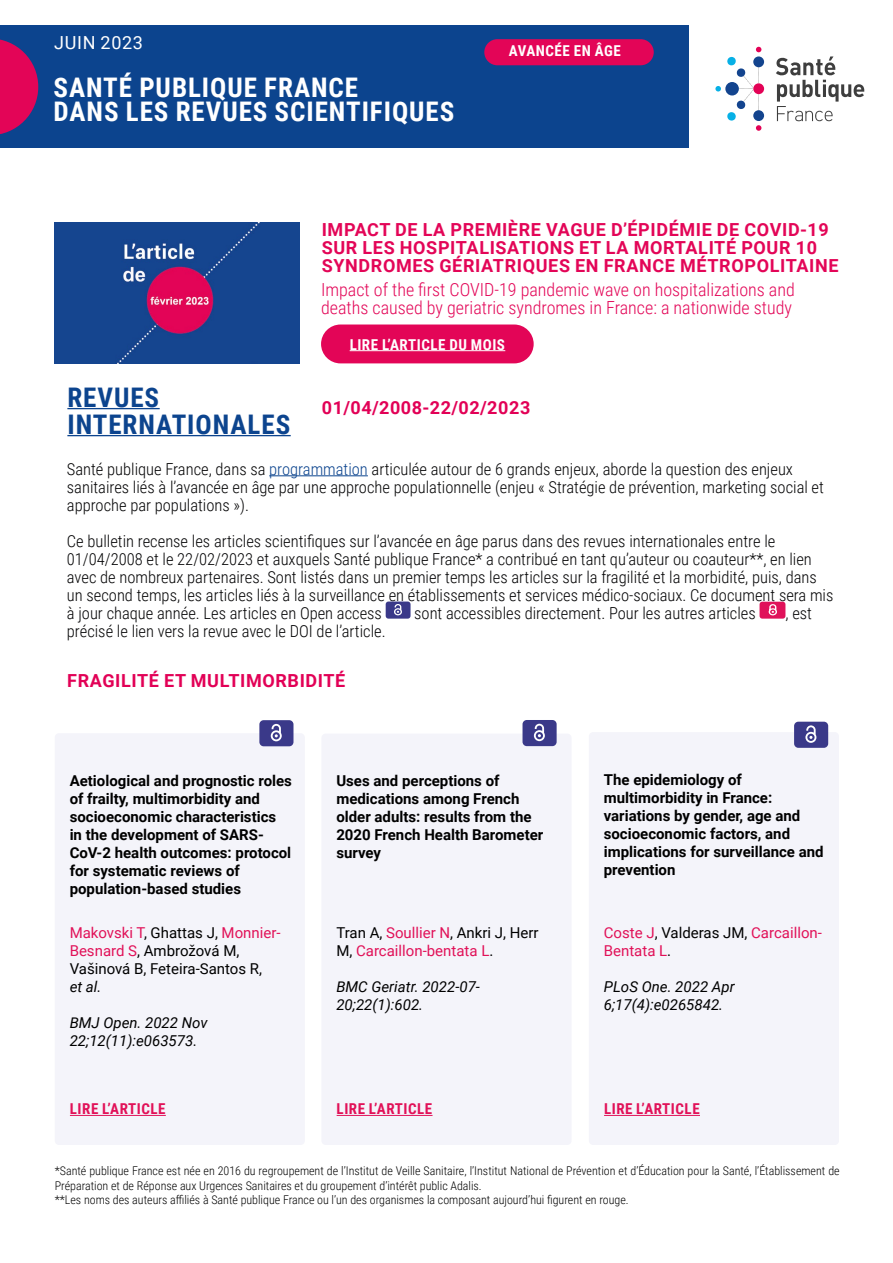
<style>
.page{position:relative;width:893px;height:1263px;background:#fff}
.page>*{position:absolute;margin:0;border:0;box-sizing:border-box;transform-origin:0 0}
.t1{font:700 27px/24px "Roboto Condensed";letter-spacing:.035em;color:#fff}
.t2{font:700 27px/27px "Roboto Condensed";letter-spacing:.035em;color:#0c448e}
.t3{font:700 18px/18px "Roboto";letter-spacing:.035em;color:#e30557}
.t4{font:300 18px/18px "Roboto Condensed";color:#e30557}
.t5{font:700 18px "Roboto";letter-spacing:.035em;color:#e20056}
.t6{font:18px "Roboto";letter-spacing:.035em;color:#fff}
.t7{font:300 16.5px/18px "Roboto Condensed";color:#020203}
.t8{font:700 15px/18px "Roboto";color:#000}
.t9{font:italic 15px/18px "Roboto";color:#000}
.t10{font:15px/18px "Roboto";color:#e11158}
.t11{font:15px/18px "Roboto";color:#000}
.t12{font:700 15px "Roboto Condensed";letter-spacing:.035em;color:#e11158}
.t13{font:700 15px "Roboto Condensed";letter-spacing:.035em;color:#fff}
.t14{font:300 12px/14.4px "Roboto Condensed";color:#000}
.s1{color:#0c448e}
.s2{color:#e11158}
.s3{color:#000}
</style>
<div class="page">
<svg style="left:725px;top:82px;width:14px;height:14px"></svg>
<div style="left:753px;top:110px;width:11px;height:11px;background:#13448e;border-radius:50%"></div>
<div style="left:753px;top:56px;width:11px;height:11px;background:#13448e;border-radius:50%"></div>
<div style="left:753px;top:83px;width:11px;height:11px;background:#e30256;border-radius:50%"></div>
<svg style="left:715px;top:86px;width:6px;height:6px"></svg>
<svg style="left:727px;top:47px;width:34px;height:84px"></svg>
<svg style="left:776px;top:56px;width:88px;height:65px"></svg>
<div style="left:0;top:25px;width:689px;height:123px;background:#0c448e"></div>
<svg style="left:0;top:39px;width:38px;height:95px"></svg>
<hr style="left:269px;top:475px;width:99px;height:1px;background:#0c448e">
<div style="left:386px;top:601px;width:25px;height:18px;background:#3a3989;border-radius:3px"></div>
<svg style="left:394px;top:604px;width:8px;height:11px"></svg>
<div style="left:759px;top:602px;width:26px;height:17px;background:#e0125a;border-radius:3px"></div>
<svg style="left:769px;top:604px;width:8px;height:11px"></svg>
<div style="left:321px;top:324px;width:213px;height:39px;background:#e30557;border-radius:19px"></div>
<hr style="left:350px;top:350px;width:155px;height:1px;background:#fff">
<hr style="left:67px;top:408px;width:93px;height:1px;background:#0c448e">
<hr style="left:67px;top:435px;width:224px;height:1px;background:#0c448e">
<div style="left:55px;top:733px;width:250px;height:412px;background:#f4f4fa;border-radius:4px"></div>
<div style="left:321px;top:734px;width:250px;height:411px;background:#f4f4fa;border-radius:4px"></div>
<div style="left:259px;top:720px;width:34px;height:26px;background:#3a3989;border-radius:4px"></div>
<svg style="left:271px;top:724px;width:11px;height:17px"></svg>
<hr style="left:70px;top:1115px;width:96px;height:1px;background:#e11158">
<hr style="left:337px;top:1115px;width:96px;height:1px;background:#e11158">
<div style="left:484px;top:39px;width:170px;height:26px;background:#e30557;border-radius:13px"></div>
<div style="left:522px;top:720px;width:35px;height:26px;background:#3a3989;border-radius:4px"></div>
<svg style="left:534px;top:724px;width:11px;height:17px"></svg>
<div style="left:589px;top:732px;width:250px;height:413px;background:#f4f4fa;border-radius:4px"></div>
<hr style="left:604px;top:1115px;width:96px;height:1px;background:#e11158">
<div style="left:794px;top:722px;width:34px;height:26px;background:#3a3989;border-radius:4px"></div>
<svg style="left:805px;top:725px;width:11px;height:18px"></svg>
<img style="left:54px;top:222px;width:246px;height:141px">
<p class="t6" style="left:54px;top:30px;width:90px">JUIN 2023</p>
<h1 class="t1" style="left:54px;top:75px;width:402px">SANTÉ PUBLIQUE FRANCE<br>DANS LES REVUES SCIENTIFIQUES</h1>
<p class="t13" style="left:509px;top:40px;width:114px">AVANCÉE EN ÂGE</p>
<p class="t3" style="left:322px;top:220px;width:518px">IMPACT DE LA PREMIÈRE VAGUE D’ÉPIDÉMIE DE COVID-19<br>SUR LES HOSPITALISATIONS ET LA MORTALITÉ POUR 10<br>SYNDROMES GÉRIATRIQUES EN FRANCE MÉTROPOLITAINE</p>
<p class="t4" style="left:321px;top:280px;width:475px">Impact of the first COVID-19 pandemic wave on hospitalizations and deaths caused by geriatric syndromes in France: a nationwide study</p>
<h1 class="t2" style="left:67px;top:382px;width:224px">REVUES<br>INTERNATIONALES</h1>
<p class="t13" style="left:350px;top:334px;width:157px">LIRE L’ARTICLE DU MOIS</p>
<p class="t5" style="left:322px;top:395px;width:210px">01/04/2008-22/02/2023</p>
<p class="t7" style="left:67px;top:459px;width:758px">Santé publique France, dans sa <span class="s1">programmation</span> articulée autour de 6 grands enjeux, aborde la question des enjeux sanitaires liés à l’avancée en âge par une approche populationnelle (enjeu « Stratégie de prévention, marketing social et approche par populations »).</p>
<p class="t7" style="left:67px;top:531px;width:768px">Ce bulletin recense les articles scientifiques sur l’avancée en âge parus dans des revues internationales entre le 01/04/2008 et le 22/02/2023 et auxquels Santé publique France* a contribué en tant qu’auteur ou coauteur**, en lien avec de nombreux partenaires. Sont listés dans un premier temps les articles sur la fragilité et la morbidité, puis, dans un second temps, les articles liés à la surveillance en établissements et services médico-sociaux. Ce document sera mis à jour chaque année. Les articles en Open access</p>
<p class="t7" style="left:414px;top:603px;width:343px">sont accessibles directement. Pour les autres articles</p>
<p class="t7" style="left:785px;top:603px;width:28px">, est</p>
<p class="t7" style="left:67px;top:621px;width:320px">précisé le lien vers la revue avec le DOI de l’article.</p>
<p class="t5" style="left:67px;top:668px;width:280px">FRAGILITÉ ET MULTIMORBIDITÉ</p>
<p class="t8" style="left:70px;top:771px;width:224px">Aetiological and prognostic roles of frailty, multimorbidity and socioeconomic characteristics in the development of SARS-<br>CoV-2 health outcomes: protocol for systematic reviews of population-based studies</p>
<p class="t11" style="left:70px;top:923px;width:212px"><span class="s2">Makovski T</span>, Ghattas J, <span class="s2">Monnier-<br>Besnard S</span>, Ambrožová M,<br>Vašinová B, Feteira-Santos R,</p>
<p class="t9" style="left:70px;top:977px;width:33px">et al.</p>
<p class="t9" style="left:70px;top:1013px;width:139px">BMJ Open. 2022 Nov<br>22;12(11):e063573.</p>
<p class="t8" style="left:336px;top:771px;width:208px">Uses and perceptions of medications among French older adults: results from the<br>2020 French Health Barometer survey</p>
<p class="t10" style="left:336px;top:923px;width:204px"><span class="s3">Tran A,</span> Soullier N<span class="s3">, Ankri J, Herr<br>M,</span> Carcaillon-bentata L<span class="s3">.</span></p>
<p class="t9" style="left:336px;top:977px;width:145px">BMC Geriatr. 2022-07-<br>20;22(1):602.</p>
<p class="t12" style="left:70px;top:1098px;width:97px">LIRE L’ARTICLE</p>
<p class="t12" style="left:337px;top:1098px;width:97px">LIRE L’ARTICLE</p>
<p class="t8" style="left:604px;top:770px;width:221px">The epidemiology of multimorbidity in France: variations by gender, age and socioeconomic factors, and implications for surveillance and prevention</p>
<p class="t10" style="left:604px;top:923px;width:220px">Coste J<span class="s3">, Valderas JM,</span> Carcaillon-<br>Bentata L<span class="s3">.</span></p>
<p class="t9" style="left:604px;top:977px;width:132px">PLoS One. 2022 Apr<br>6;17(4):e0265842.</p>
<p class="t12" style="left:604px;top:1098px;width:97px">LIRE L’ARTICLE</p>
<p class="t14" style="left:55px;top:1163px;width:786px">*Santé publique France est née en 2016 du regroupement de l’Institut de Veille Sanitaire, l’Institut National de Prévention et d’Éducation pour la Santé, l’Établissement de<br>Préparation et de Réponse aux Urgences Sanitaires et du groupement d’intérêt public Adalis.<br>**Les noms des auteurs affiliés à Santé publique France ou l’un des organismes la composant aujourd’hui figurent en rouge.</p>
</div>
